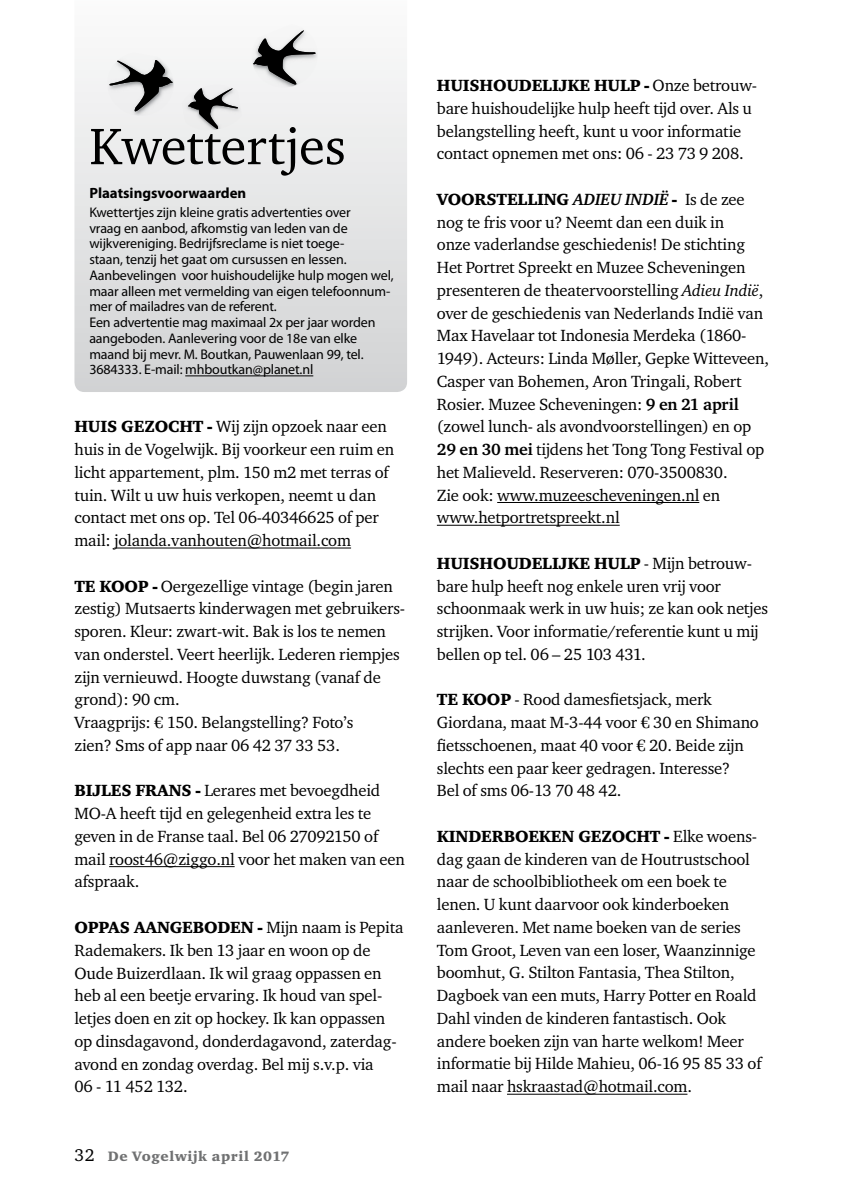
<style>
.page{position:relative;width:844px;height:1191px;background:#fff}
.page>*{position:absolute;margin:0;border:0;box-sizing:border-box;transform-origin:0 0}
.t1{font:52.5px "Charter ITC";color:#000}
.t2{font:16.62px/22.8px "Charter ITC";letter-spacing:-.01em;color:#000}
.t3{font:16.62px "Charter ITC Blac";letter-spacing:-.01em;color:#000}
.t4{font:700 14.88px "Myriad Pro";color:#000}
.t5{font:14px/15.8px "Myriad Pro";letter-spacing:-.01em;color:#000}
.t6{font:14px "Charter ITC Blac";letter-spacing:.04em;color:#707172}
.s1{font-family:"Charter ITC Blac"}
.s2{font-family:"Charter ITC"}
.s3{font-family:"Charter ITC";font-size:17.5px;color:#000}
.s4{font-family:"Charter ITC";font-weight:700;font-style:italic}
.s5{font-style:italic}
.s6{font-weight:700}
</style>
<div class="page">
<hr style="left:114px;top:547px;width:237px;height:1px;background:#000">
<hr style="left:109px;top:866px;width:125px;height:1px;background:#000">
<svg style="left:74px;top:62px;width:333px;height:330px;background:#e0e1e2"></svg>
<svg style="left:105px;top:53px;width:71px;height:65px"></svg>
<hr style="left:185px;top:375px;width:128px;height:1px;background:#000">
<img style="left:179px;top:85px;width:3px;height:48px">
<svg style="left:182px;top:28px;width:140px;height:105px"></svg>
<hr style="left:497px;top:502px;width:202px;height:1px;background:#000">
<hr style="left:437px;top:525px;width:182px;height:1px;background:#000">
<hr style="left:507px;top:1093px;width:180px;height:1px;background:#000">
<h1 class="t1" style="left:89px;top:113px;width:258px">Kwettertjes</h1>
<p class="t4" style="left:89px;top:183px;width:158px">Plaatsingsvoorwaarden</p>
<p class="t5" style="left:89px;top:204px;width:306px">Kwettertjes zijn kleine gratis advertenties over<br>vraag en aanbod, afkomstig van leden van de wijkvereniging. Bedrijfsreclame is niet toege-<br>staan, tenzij het gaat om cursussen en lessen.<br>Aanbevelingen voor huishoudelijke hulp mogen wel, maar alleen met vermelding van eigen telefoonnum&shy;mer of mailadres van de referent.<br>Een advertentie mag maximaal 2x per jaar worden aangeboden. Aanlevering voor de 18e van elke maand bij mevr. M. Boutkan, Pauwenlaan 99, tel.<br>3684333. E-mail: mhboutkan@planet.nl</p>
<p class="t2" style="left:74px;top:415px;width:321px"><span class="s1">HUIS GEZOCHT -</span> Wij zijn opzoek naar een huis in de Vogelwijk. Bij voorkeur een ruim en licht appartement, plm. 150 m2 met terras of tuin. Wilt u uw huis verkopen, neemt u dan contact met ons op. Tel 06-40346625 of per mail: jolanda.vanhouten@hotmail.com</p>
<p class="t2" style="left:74px;top:574px;width:332px"><span class="s1">TE KOOP -</span> Oergezellige vintage (begin jaren zestig) Mutsaerts kinderwagen met gebruikers&shy;sporen. Kleur: zwart-wit. Bak is los te nemen van onderstel. Veert heerlijk. Lederen riempjes zijn vernieuwd. Hoogte duwstang (vanaf de grond): 90 cm.<br>Vraagprijs: € 150. Belangstelling? Foto’s<br>zien? Sms of app naar 06 42 37 33 53.</p>
<p class="t2" style="left:74px;top:779px;width:332px"><span class="s1">BIJLES FRANS -</span> Lerares met bevoegdheid MO-A heeft tijd en gelegenheid extra les te geven in de Franse taal. Bel 06 27092150 of mail roost46@ziggo.nl voor het maken van een afspraak.</p>
<p class="t3" style="left:74px;top:917px;width:330px">OPPAS AANGEBODEN - <span class="s2">Mijn naam is Pepita</span></p>
<p class="t2" style="left:74px;top:938px;width:323px">Rademakers. Ik ben 13 jaar en woon op de Oude Buizerdlaan. Ik wil graag oppassen en heb al een beetje ervaring. Ik houd van spel&shy;letjes doen en zit op hockey. Ik kan oppassen op dinsdagavond, donderdagavond, zaterdag&shy;avond en zondag overdag. Bel mij s.v.p. via<br>06 - 11 452 132.</p>
<p class="t6" style="left:74px;top:1147px;width:216px"><span class="s3">32</span> De Vogelwijk april 2017</p>
<p class="t3" style="left:437px;top:75px;width:321px">HUISHOUDELIJKE HULP - <span class="s2">Onze betrouw-</span></p>
<p class="t2" style="left:437px;top:96px;width:316px">bare huishoudelijke hulp heeft tijd over. Als u belangstelling heeft, kunt u voor informatie contact opnemen met ons: 06 - 23 73 9 208.</p>
<p class="t3" style="left:437px;top:189px;width:309px">VOORSTELLING <span class="s4">ADIEU INDIË</span> - <span class="s2">Is de zee</span></p>
<p class="t2" style="left:437px;top:210px;width:333px">nog te fris voor u? Neemt dan een duik in<br>onze vaderlandse geschiedenis! De stichting Het Portret Spreekt en Muzee Scheveningen presenteren de theatervoorstelling <span class="s5">Adieu Indië</span>, over de geschiedenis van Nederlands Indië van Max Havelaar tot Indonesia Merdeka (1860- 1949). Acteurs: Linda Møller, Gepke Witteveen, Casper van Bohemen, Aron Tringali, Robert Rosier. Muzee Scheveningen: <span class="s6">9 en 21 april </span>(zowel lunch- als avondvoorstellingen) en op <span class="s6">29 en 30 mei</span> tijdens het Tong Tong Festival op het Malieveld. Reserveren: 070-3500830.<br>Zie ook: www.muzeescheveningen.nl en www.hetportretspreekt.nl</p>
<p class="t3" style="left:437px;top:553px;width:316px">HUISHOUDELIJKE HULP <span class="s2">- Mijn betrouw-</span></p>
<p class="t2" style="left:437px;top:574px;width:333px">bare hulp heeft nog enkele uren vrij voor schoonmaak werk in uw huis; ze kan ook netjes strijken. Voor informatie/referentie kunt u mij bellen op tel. 06 – 25 103 431.</p>
<p class="t2" style="left:437px;top:688px;width:323px"><span class="s1">TE KOOP</span> - Rood damesfietsjack, merk Giordana, maat M-3-44 voor € 30 en Shimano fietsschoenen, maat 40 voor € 20. Beide zijn slechts een paar keer gedragen. Interesse?<br>Bel of sms 06-13 70 48 42.</p>
<p class="t3" style="left:437px;top:826px;width:322px">KINDERBOEKEN GEZOCHT - <span class="s2">Elke woens-</span></p>
<p class="t2" style="left:437px;top:847px;width:326px">dag gaan de kinderen van de Houtrustschool naar de schoolbibliotheek om een boek te lenen. U kunt daarvoor ook kinderboeken aanleveren. Met name boeken van de series Tom Groot, Leven van een loser, Waanzinnige boomhut, G. Stilton Fantasia, Thea Stilton, Dagboek van een muts, Harry Potter en Roald Dahl vinden de kinderen fantastisch. Ook andere boeken zijn van harte welkom! Meer informatie bij Hilde Mahieu, 06-16 95 85 33 of mail naar hskraastad@hotmail.com.</p>
</div>
